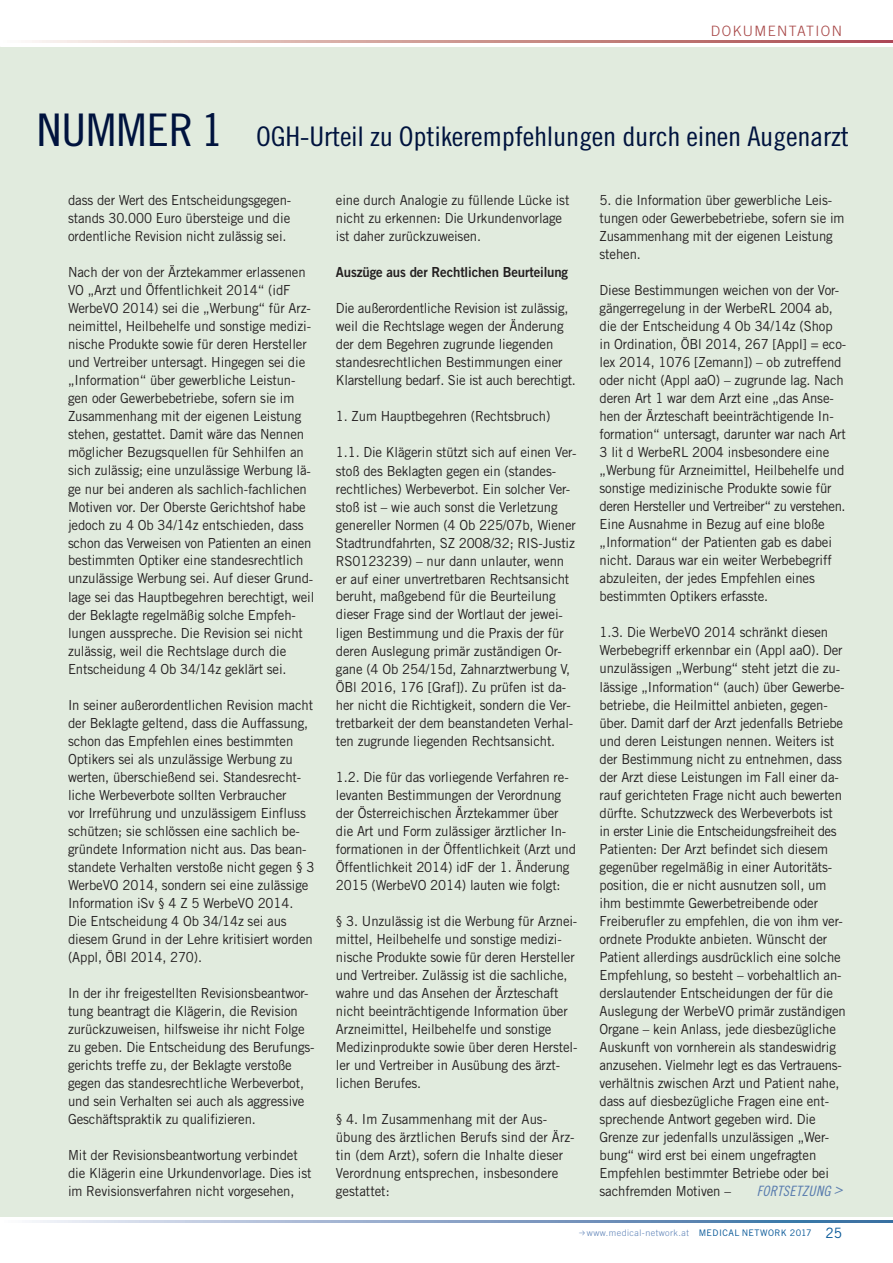
<style>
.page{position:relative;width:893px;height:1263px;background:#fff}
.page>*{position:absolute;margin:0;border:0;box-sizing:border-box;transform-origin:0 0}
.t1{font:27px "Trade Gothic Cond Eighteen";letter-spacing:-.01em;color:#00133e;scale:1.1 1}
.t2{font:300 14.25px "Trade Gothic";letter-spacing:.1em;color:#a64444}
.t3{font:14.25px "Trade Gothic Cond Eighteen Obl";letter-spacing:.02em;color:#597cae}
.t4{font:13.8px/18px "Trade Gothic";letter-spacing:-.01em;color:#231f20;scale:.95 1}
.t5{font:13.8px "Trade Gothic Bold Two";letter-spacing:-.01em;color:#231f20;scale:.95 1}
.t6{font:300 9px "Trade Gothic";letter-spacing:.05em;color:#5d82b7}
.s1{font-size:45px}
.s2{font-weight:400;color:#005495}
.s3{font-weight:400;font-size:14.25px;color:#005495}
</style>
<div class="page">
<svg style="left:32px;top:40px;width:861px;height:3px"></svg>
<svg style="left:32px;top:1220px;width:861px;height:2px"></svg>
<div style="left:0;top:47px;width:893px;height:1169px;background:#e1ebde"></div>
<p class="t2" style="left:711px;top:23px;width:133px">DOKUMENTATION</p>
<h1 class="t1" style="left:37px;top:120px;width:740px"><span class="s1">NUMMER 1</span> OGH-Urteil zu Optikerempfehlungen durch einen Augenarzt</h1>
<p class="t4" style="left:68px;top:191px;width:236px;text-align:justify">dass der Wert des Entscheidungsgegen&shy;stands 30.000 Euro übersteige und die ordentliche Revision nicht zulässig sei.</p>
<p class="t4" style="left:68px;top:263px;width:261px">Nach der von der Ärztekammer erlassenen VO „Arzt und Öffentlichkeit 2014“ (idF WerbeVO 2014) sei die „Werbung“ für Arz&shy;neimittel, Heilbehelfe und sonstige medizi&shy;nische Produkte sowie für deren Hersteller und Vertreiber untersagt. Hingegen sei die „Information“ über gewerbliche Leistun&shy;gen oder Gewerbebetriebe, sofern sie im Zusammenhang mit der eigenen Leistung stehen, gestattet. Damit wäre das Nennen möglicher Bezugsquellen für Sehhilfen an sich zulässig; eine unzulässige Werbung lä&shy;ge nur bei anderen als sachlich-fachlichen Motiven vor. Der Oberste Gerichtshof habe jedoch zu 4 Ob 34/14z entschieden, dass schon das Verweisen von Patienten an einen bestimmten Optiker eine standesrechtlich unzulässige Werbung sei. Auf dieser Grund&shy;lage sei das Hauptbegehren berechtigt, weil der Beklagte regelmäßig solche Empfeh&shy;lungen ausspreche. Die Revision sei nicht zulässig, weil die Rechtslage durch die Entscheidung 4 Ob 34/14z geklärt sei.</p>
<p class="t4" style="left:68px;top:695px;width:261px">In seiner außerordentlichen Revision macht der Beklagte geltend, dass die Auffassung, schon das Empfehlen eines bestimmten Optikers sei als unzulässige Werbung zu werten, überschießend sei. Standesrecht&shy;liche Werbeverbote sollten Verbraucher<br>vor Irreführung und unzulässigem Einfluss schützen; sie schlössen eine sachlich be&shy;gründete Information nicht aus. Das bean&shy;standete Verhalten verstoße nicht gegen § 3<br>WerbeVO 2014, sondern sei eine zulässige Information iSv § 4 Z 5 WerbeVO 2014.<br>Die Entscheidung 4 Ob 34/14z sei aus diesem Grund in der Lehre kritisiert worden (Appl, ÖBl 2014, 270).</p>
<p class="t4" style="left:68px;top:983px;width:261px">In der ihr freigestellten Revisionsbeantwor&shy;tung beantragt die Klägerin, die Revision zurückzuweisen, hilfsweise ihr nicht Folge zu geben. Die Entscheidung des Berufungs&shy;gerichts treffe zu, der Beklagte verstoße gegen das standesrechtliche Werbeverbot, und sein Verhalten sei auch als aggressive Geschäftspraktik zu qualifizieren.</p>
<p class="t4" style="left:68px;top:1145px;width:258px">Mit der Revisionsbeantwortung verbindet die Klägerin eine Urkundenvorlage. Dies ist im Revisionsverfahren nicht vorgesehen,</p>
<p class="t4" style="left:336px;top:191px;width:247px">eine durch Analogie zu füllende Lücke ist nicht zu erkennen: Die Urkundenvorlage ist daher zurückzuweisen.</p>
<p class="t5" style="left:336px;top:264px;width:246px">Auszüge aus der Rechtlichen Beurteilung</p>
<p class="t4" style="left:336px;top:299px;width:254px">Die außerordentliche Revision ist zulässig, weil die Rechtslage wegen der Änderung der dem Begehren zugrunde liegenden standesrechtlichen Bestimmungen einer Klarstellung bedarf. Sie ist auch berechtigt.</p>
<p class="t4" style="left:336px;top:407px;width:227px">1. Zum Hauptbegehren (Rechtsbruch)</p>
<p class="t4" style="left:336px;top:443px;width:255px">1.1. Die Klägerin stützt sich auf einen Ver&shy;stoß des Beklagten gegen ein (standes&shy;rechtliches) Werbeverbot. Ein solcher Ver&shy;stoß ist – wie auch sonst die Verletzung genereller Normen (4 Ob 225/07b, Wiener Stadtrundfahrten, SZ 2008/32; RIS-Justiz RS0123239) – nur dann unlauter, wenn er auf einer unvertretbaren Rechtsansicht beruht, maßgebend für die Beurteilung dieser Frage sind der Wortlaut der jewei&shy;ligen Bestimmung und die Praxis der für deren Auslegung primär zuständigen Or&shy;gane (4 Ob 254/15d, Zahnarztwerbung V, ÖBl 2016, 176 [Graf]). Zu prüfen ist da&shy;her nicht die Richtigkeit, sondern die Ver&shy;tretbarkeit der dem beanstandeten Verhal&shy;ten zugrunde liegenden Rechtsansicht.</p>
<p class="t4" style="left:336px;top:767px;width:254px">1.2. Die für das vorliegende Verfahren re&shy;levanten Bestimmungen der Verordnung der Österreichischen Ärztekammer über die Art und Form zulässiger ärztlicher In&shy;formationen in der Öffentlichkeit (Arzt und Öffentlichkeit 2014) idF der 1. Änderung 2015 (WerbeVO 2014) lauten wie folgt:</p>
<p class="t4" style="left:336px;top:911px;width:256px">§ 3. Unzulässig ist die Werbung für Arznei&shy;mittel, Heilbehelfe und sonstige medizi&shy;nische Produkte sowie für deren Hersteller und Vertreiber. Zulässig ist die sachliche, wahre und das Ansehen der Ärzteschaft nicht beeinträchtigende Information über Arzneimittel, Heilbehelfe und sonstige Medizinprodukte sowie über deren Herstel&shy;ler und Vertreiber in Ausübung des ärzt&shy;lichen Berufes.</p>
<p class="t4" style="left:336px;top:1109px;width:253px">§ 4. Im Zusammenhang mit der Aus&shy;übung des ärztlichen Berufs sind der Ärz&shy;tin (dem Arzt), sofern die Inhalte dieser Verordnung entsprechen, insbesondere gestattet:</p>
<p class="t4" style="left:600px;top:191px;width:259px">5. die Information über gewerbliche Leis&shy;tungen oder Gewerbebetriebe, sofern sie im Zusammenhang mit der eigenen Leistung stehen.</p>
<p class="t4" style="left:600px;top:281px;width:261px">Diese Bestimmungen weichen von der Vor&shy;gängerregelung in der WerbeRL 2004 ab, die der Entscheidung 4 Ob 34/14z (Shop in Ordination, ÖBl 2014, 267 [Appl] = eco&shy;lex 2014, 1076 [Zemann]) – ob zutreffend oder nicht (Appl aaO) – zugrunde lag. Nach deren Art 1 war dem Arzt eine „das Anse&shy;hen der Ärzteschaft beeinträchtigende In&shy;formation“ untersagt, darunter war nach Art 3 lit d WerbeRL 2004 insbesondere eine „Werbung für Arzneimittel, Heilbehelfe und sonstige medizinische Produkte sowie für deren Hersteller und Vertreiber“ zu verstehen.<br>Eine Ausnahme in Bezug auf eine bloße „Information“ der Patienten gab es dabei nicht. Daraus war ein weiter Werbebegriff abzuleiten, der jedes Empfehlen eines bestimmten Optikers erfasste.</p>
<p class="t4" style="left:600px;top:623px;width:261px">1.3. Die WerbeVO 2014 schränkt diesen Werbebegriff erkennbar ein (Appl aaO). Der unzulässigen „Werbung“ steht jetzt die zu&shy;lässige „Information“ (auch) über Gewerbe&shy;betriebe, die Heilmittel anbieten, gegen&shy;über. Damit darf der Arzt jedenfalls Betriebe und deren Leistungen nennen. Weiters ist der Bestimmung nicht zu entnehmen, dass der Arzt diese Leistungen im Fall einer da&shy;rauf gerichteten Frage nicht auch bewerten dürfte. Schutzzweck des Werbeverbots ist in erster Linie die Entscheidungsfreiheit des Patienten: Der Arzt befindet sich diesem gegenüber regelmäßig in einer Autoritäts&shy;position, die er nicht ausnutzen soll, um ihm bestimmte Gewerbetreibende oder Freiberufler zu empfehlen, die von ihm ver&shy;ordnete Produkte anbieten. Wünscht der Patient allerdings ausdrücklich eine solche Empfehlung, so besteht – vorbehaltlich an&shy;derslautender Entscheidungen der für die Auslegung der WerbeVO primär zuständigen Organe – kein Anlass, jede diesbezügliche Auskunft von vornherein als standeswidrig anzusehen. Vielmehr legt es das Vertrauens&shy;verhältnis zwischen Arzt und Patient nahe, dass auf diesbezügliche Fragen eine ent&shy;sprechende Antwort gegeben wird. Die Grenze zur jedenfalls unzulässigen „Wer&shy;bung“ wird erst bei einem ungefragten Empfehlen bestimmter Betriebe oder bei sachfremden Motiven –</p>
<p class="t3" style="left:757px;top:1182px;width:88px">FORTSETZUNG &gt;</p>
<p class="t6" style="left:587px;top:1227px;width:256px">www.medical-network.at <span class="s2">MEDICAL NETWORK 2017</span> <span class="s3">25</span></p>
</div>
